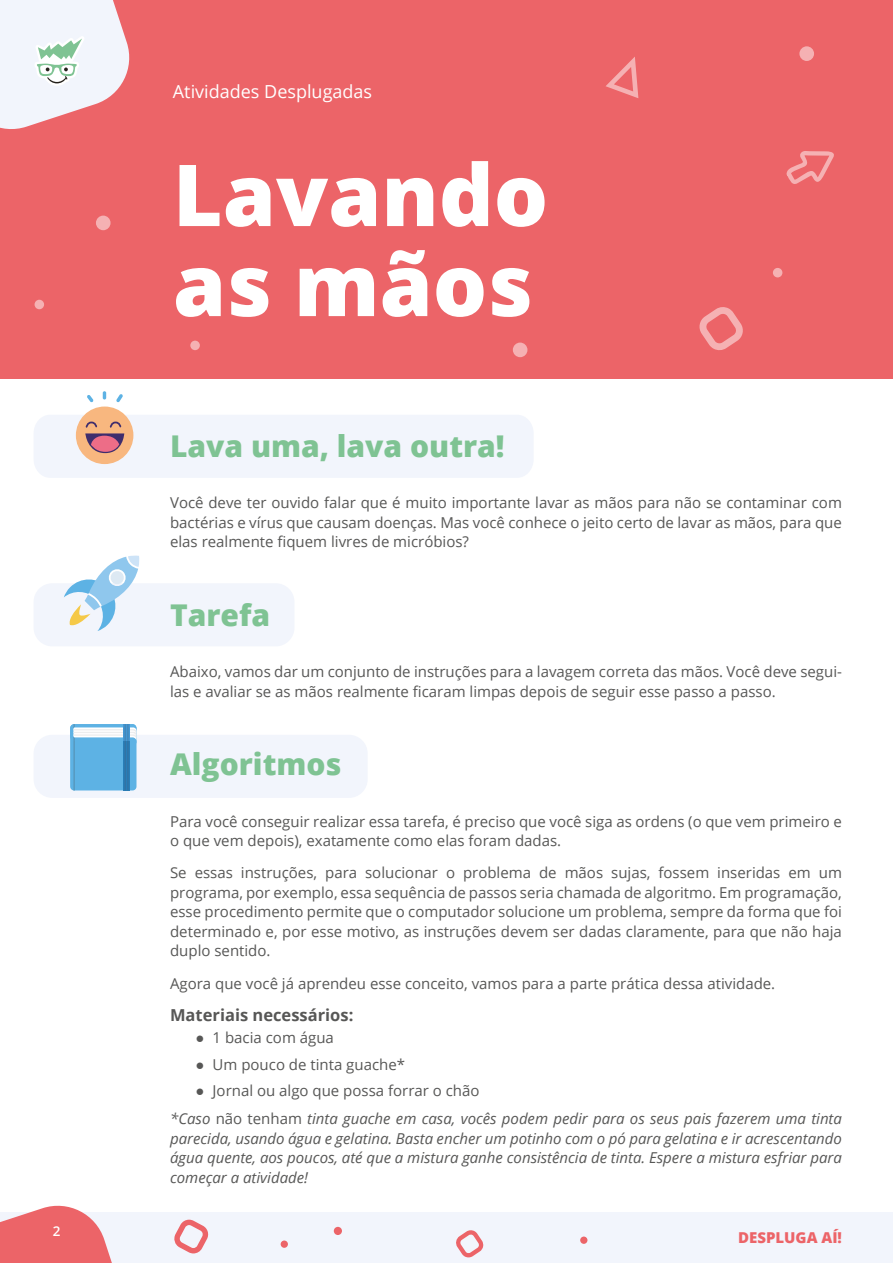
<style>
.page{position:relative;width:893px;height:1263px;background:#fff}
.page>*{position:absolute;margin:0;border:0;box-sizing:border-box;transform-origin:0 0}
.t1{font:800 85.5px/90px "Open Sans";color:#fff}
.t2{font:800 30px "Open Sans";color:#7fc393}
.t3{font:18px "Open Sans";color:#fff}
.t4{font:700 16.5px "Open Sans";color:#575756}
.t5{font:15px/19.5px "Open Sans";color:#575756;text-align:justify}
.t6{font:italic 15px/19.5px "Open Sans";color:#575756}
.t7{font:800 15px "Open Sans";color:#ec6468}
.t8{font:600 13.5px "Open Sans";color:#fff}
.s1{font-family:"Arial"}
.s2{font-family:"Arial";font-style:normal}
.s3{font-style:normal}
</style>
<div class="page">
<div style="left:0;top:0;width:893px;height:378px;background:#ec6468"></div>
<svg style="left:0;top:0;width:130px;height:129px"></svg>
<svg style="left:786px;top:151px;width:48px;height:33px"></svg>
<div style="left:96px;top:216px;width:15px;height:14px;background:#f5b1b3;border-radius:50%"></div>
<div style="left:513px;top:343px;width:14px;height:14px;background:#f5b1b3;border-radius:50%"></div>
<svg style="left:799px;top:46px;width:15px;height:15px"></svg>
<svg style="left:699px;top:307px;width:44px;height:43px"></svg>
<svg style="left:606px;top:57px;width:32px;height:41px"></svg>
<svg style="left:190px;top:341px;width:10px;height:9px"></svg>
<div style="left:35px;top:300px;width:9px;height:9px;background:#f5b1b3;border-radius:50%"></div>
<div style="left:773px;top:268px;width:9px;height:9px;background:#f5b1b3;border-radius:50%"></div>
<div style="left:0;top:1212px;width:893px;height:51px;background:#f2f5fc"></div>
<svg style="left:0;top:1205px;width:112px;height:58px"></svg>
<div style="left:334px;top:1227px;width:8px;height:8px;background:#ec6468;border-radius:50%"></div>
<svg style="left:174px;top:1220px;width:34px;height:33px"></svg>
<svg style="left:456px;top:1230px;width:27px;height:28px"></svg>
<div style="left:281px;top:1240px;width:7px;height:8px;background:#ec6468;border-radius:50%"></div>
<div style="left:580px;top:1236px;width:7px;height:8px;background:#ec6468;border-radius:50%"></div>
<div style="left:34px;top:735px;width:334px;height:63px;background:#f2f5fc;border-radius:19px"></div>
<svg style="left:70px;top:724px;width:66px;height:66px;background:#6cb5e1"></svg>
<div style="left:34px;top:583px;width:260px;height:63px;background:#f2f5fc;border-radius:19px"></div>
<svg style="left:64px;top:555px;width:75px;height:76px"></svg>
<svg style="left:87px;top:395px;width:7px;height:7px"></svg>
<svg style="left:116px;top:394px;width:7px;height:8px"></svg>
<svg style="left:103px;top:391px;width:3px;height:8px"></svg>
<div style="left:76px;top:406px;width:57px;height:58px;background:#f8b77f;border-radius:50%"></div>
<svg style="left:34px;top:415px;width:499px;height:63px"></svg>
<div style="left:91px;top:436px;width:28px;height:16px;background:#ed6d87;border-radius:50%"></div>
<p class="t3" style="left:173px;top:79px;width:201px">Atividades Desplugadas</p>
<h1 class="t1" style="left:173px;top:146px;width:377px">Lavando as mãos</h1>
<h2 class="t2" style="left:170px;top:423px;width:336px">Lava uma, lava outra!</h2>
<p class="t5" style="left:170px;top:493px;width:673px">Você deve ter ouvido falar que é muito importante lavar as mãos para não se contaminar com bactérias e vírus que causam doenças. Mas você conhece o jeito certo de lavar as mãos, para que elas realmente fiquem livres de micróbios?</p>
<h2 class="t2" style="left:170px;top:592px;width:102px">Tarefa</h2>
<p class="t5" style="left:170px;top:662px;width:673px">Abaixo, vamos dar um conjunto de instruções para a lavagem correta das mãos. Você deve segui&shy;las e avaliar se as mãos realmente ficaram limpas depois de seguir esse passo a passo.</p>
<h2 class="t2" style="left:170px;top:741px;width:173px">Algoritmos</h2>
<p class="t5" style="left:170px;top:811px;width:673px">Para você conseguir realizar essa tarefa, é preciso que você siga as ordens (o que vem primeiro e o que vem depois), exatamente como elas foram dadas.</p>
<p class="t5" style="left:170px;top:863px;width:673px">Se essas instruções, para solucionar o problema de mãos sujas, fossem inseridas em um programa, por exemplo, essa sequência de passos seria chamada de algoritmo. Em programação, esse procedimento permite que o computador solucione um problema, sempre da forma que foi determinado e, por esse motivo, as instruções devem ser dadas claramente, para que não haja duplo sentido.</p>
<p class="t5" style="left:170px;top:973px;width:607px">Agora que você já aprendeu esse conceito, vamos para a parte prática dessa atividade.</p>
<p class="t4" style="left:170px;top:1003px;width:185px">Materiais necessários:</p>
<p class="t5" style="left:196px;top:1027px;width:140px"><span class="s1">●</span> 1 bacia com água</p>
<p class="t5" style="left:196px;top:1054px;width:211px"><span class="s1">●</span> Um pouco de tinta guache*</p>
<p class="t6" style="left:170px;top:1076px;width:673px;line-height:28px;text-indent:26px"><span class="s2">●</span> <span class="s3">Jornal ou algo que possa forrar o chão<br></span>*Caso <span class="s3">não tenham</span> tinta guache em casa, vocês podem pedir para os seus pais fazerem uma tinta</p>
<p class="t6" style="left:170px;top:1128px;width:673px;text-align:justify">parecida, usando água e gelatina. Basta encher um potinho com o pó para gelatina e ir acrescentando água quente, aos poucos, até que a mistura ganhe consistência de tinta. Espere a mistura esfriar para começar a atividade!</p>
<p class="t8" style="left:53px;top:1221px;width:9px">2</p>
<p class="t7" style="left:738px;top:1226px;width:105px">DESPLUGA AÍ!</p>
</div>
